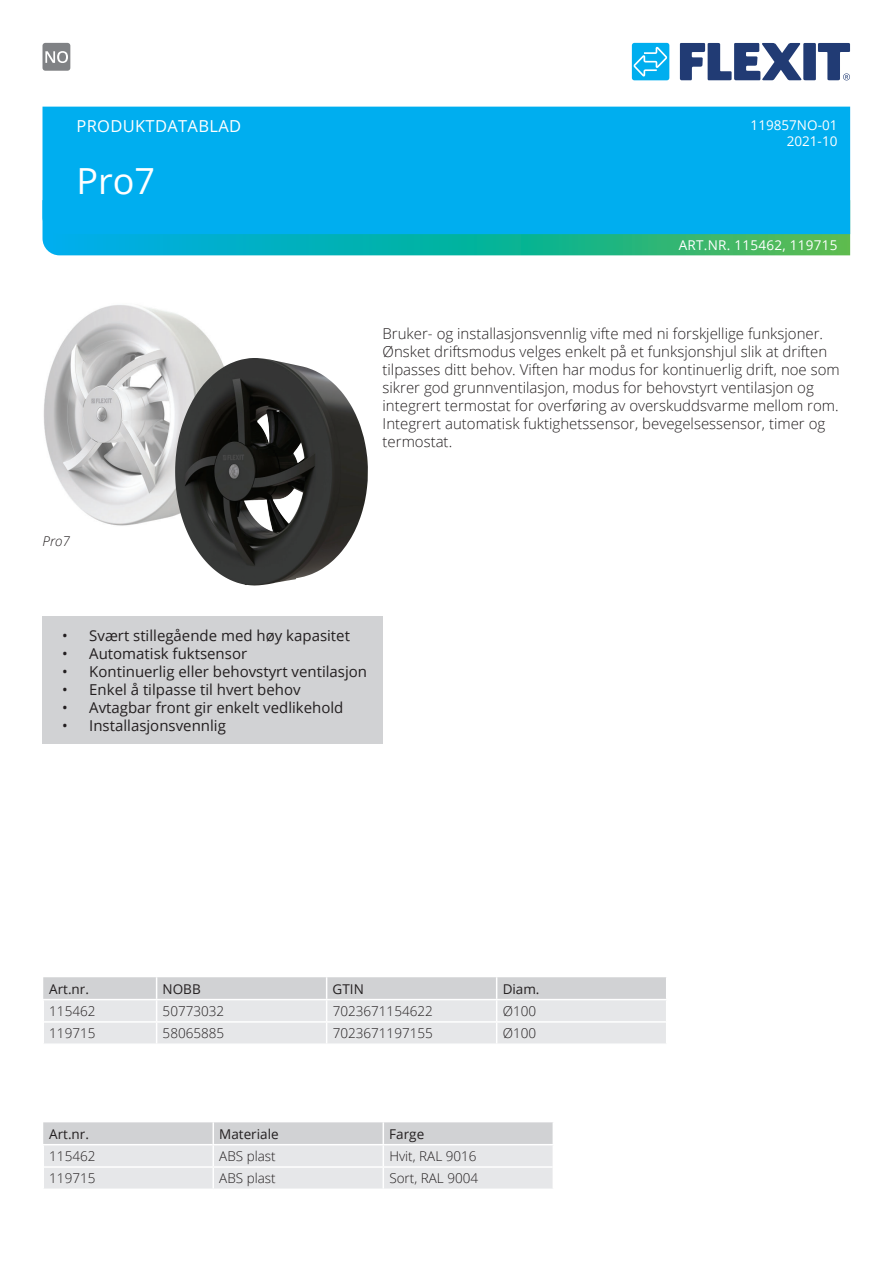
<style>
.page{position:relative;width:893px;height:1263px;background:#fff}
.page>*{position:absolute;margin:0;border:0;box-sizing:border-box;transform-origin:0 0}
.t1{font:36px "Open Sans";color:#fff}
.t2{font:16.5px "Open Sans";letter-spacing:.02em;color:#fff}
.t3{font:300 15px/18px "Open Sans";color:#231f20}
.t4{font:15px "Open Sans";color:#231f20}
.t5{font:300 13.5px "Open Sans";color:#231f20}
.t6{font:13.5px "Open Sans";color:#231f20}
.t7{font:13.5px "Open Sans";letter-spacing:.02em;color:#fff}
.t8{font:13.5px/16.2px "Open Sans";color:#fff;text-align:right}
.t9{font:italic 300 13.5px "Open Sans";color:#231f20}
</style>
<div class="page">
<svg style="left:42px;top:234px;width:808px;height:21px;background:#16b3a0"></svg>
<div style="left:42px;top:107px;width:808px;height:127px;background:#00aeef"></div>
<svg style="left:680px;top:43px;width:170px;height:37px"></svg>
<div style="left:632px;top:43px;width:37px;height:37px;background:#00aeef;border-radius:3px"></div>
<svg style="left:633px;top:47px;width:35px;height:30px"></svg>
<div style="left:42px;top:617px;width:340px;height:127px;background:#d1d2d4"></div>
<svg style="left:43px;top:977px;width:623px;height:66px;background:#dfe0e2"></svg>
<hr style="left:44px;top:1021px;width:622px;height:2px;background:#fff">
<svg style="left:43px;top:1122px;width:510px;height:67px;background:#e0e1e3"></svg>
<hr style="left:552px;top:1122px;width:2px;height:22px;background:#fff">
<hr style="left:213px;top:1144px;width:341px;height:1px;background:#fff">
<div style="left:42px;top:43px;width:28px;height:28px;background:#808285;border-radius:3px"></div>
<svg style="left:45px;top:51px;width:23px;height:12px"></svg>
<img style="left:43px;top:305px;width:177px;height:221px">
<img style="left:175px;top:358px;width:193px;height:228px">
<p class="t2" style="left:76px;top:114px;width:166px">PRODUKTDATABLAD</p>
<h1 class="t1" style="left:76px;top:155px;width:80px">Pro7</h1>
<p class="t8" style="left:751px;top:116px;width:88px">119857NO-01<br>2021-10</p>
<p class="t7" style="left:679px;top:235px;width:160px">ART.NR. 115462, 119715</p>
<p class="t3" style="left:382px;top:324px;width:459px">Bruker- og installasjonsvennlig vifte med ni forskjellige funksjoner.<br>Ønsket driftsmodus velges enkelt på et funksjonshjul slik at driften tilpasses ditt behov. Viften har modus for kontinuerlig drift, noe som sikrer god grunnventilasjon, modus for behovstyrt ventilasjon og integrert termostat for overføring av overskuddsvarme mellom rom.<br>Integrert automatisk fuktighetssensor, bevegelsessensor, timer og termostat.</p>
<p class="t9" style="left:43px;top:532px;width:29px">Pro7</p>
<p class="t4" style="left:62px;top:625px;width:289px">• Svært stillegående med høy kapasitet</p>
<p class="t4" style="left:62px;top:643px;width:186px">• Automatisk fuktsensor</p>
<p class="t4" style="left:62px;top:661px;width:306px">• Kontinuerlig eller behovstyrt ventilasjon</p>
<p class="t4" style="left:62px;top:679px;width:240px">• Enkel å tilpasse til hvert behov</p>
<p class="t4" style="left:62px;top:697px;width:283px">• Avtagbar front gir enkelt vedlikehold</p>
<p class="t4" style="left:62px;top:715px;width:165px">• Installasjonsvennlig</p>
<p class="t6" style="left:49px;top:979px;width:41px">Art.nr.</p>
<p class="t6" style="left:163px;top:979px;width:40px">NOBB</p>
<p class="t6" style="left:333px;top:979px;width:33px">GTIN</p>
<p class="t6" style="left:503px;top:979px;width:38px">Diam.</p>
<p class="t5" style="left:49px;top:1002px;width:48px">115462</p>
<p class="t5" style="left:163px;top:1002px;width:63px">50773032</p>
<p class="t5" style="left:333px;top:1002px;width:102px">7023671154622</p>
<p class="t5" style="left:503px;top:1002px;width:35px">Ø100</p>
<p class="t5" style="left:49px;top:1024px;width:48px">119715</p>
<p class="t5" style="left:163px;top:1024px;width:63px">58065885</p>
<p class="t5" style="left:333px;top:1024px;width:102px">7023671197155</p>
<p class="t5" style="left:503px;top:1024px;width:35px">Ø100</p>
<p class="t6" style="left:49px;top:1124px;width:41px">Art.nr.</p>
<p class="t6" style="left:219px;top:1124px;width:61px">Materiale</p>
<p class="t6" style="left:389px;top:1124px;width:36px">Farge</p>
<p class="t5" style="left:49px;top:1147px;width:48px">115462</p>
<p class="t5" style="left:219px;top:1147px;width:58px">ABS plast</p>
<p class="t5" style="left:389px;top:1147px;width:89px">Hvit, RAL 9016</p>
<p class="t5" style="left:49px;top:1169px;width:48px">119715</p>
<p class="t5" style="left:219px;top:1169px;width:58px">ABS plast</p>
<p class="t5" style="left:389px;top:1169px;width:90px">Sort, RAL 9004</p>
</div>
